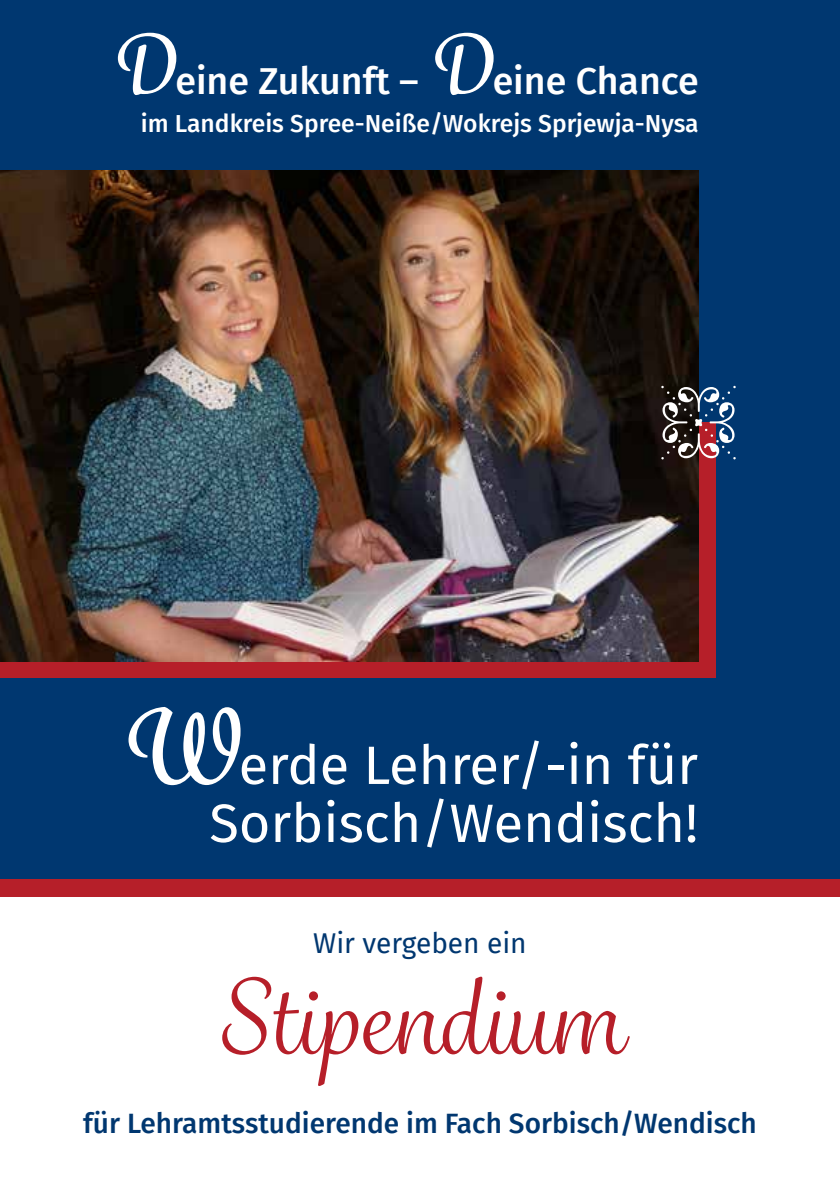
<style>
.page{position:relative;width:840px;height:1191px;background:#fff}
.page>*{position:absolute;margin:0;border:0;box-sizing:border-box;transform-origin:0 0}
.t1{font:100px "Grafolita Script";color:#b61f29}
.t2{font:54px/58px "Fira Sans";color:#fff;text-align:right}
.t3{font:500 37.6px "Fira Sans";color:#fff}
.t4{font:500 28px "Fira Sans";color:#003770}
.t5{font:28px "Fira Sans";color:#003770}
.t6{font:500 24.6px "Fira Sans";color:#fff}
.s1{font-family:"Grafolita Script";font-weight:700;font-size:80px}
.s2{font-family:"Grafolita Script";font-weight:700;font-size:100px}
</style>
<div class="page">
<div style="left:0;top:0;width:839px;height:896px;background:#003770"></div>
<div style="left:0;top:422px;width:714px;height:255px;background:#b61f29"></div>
<div style="left:0;top:879px;width:839px;height:17px;background:#b61f29"></div>
<img style="left:0;top:170px;width:697px;height:491px">
<svg style="left:661px;top:385px;width:55px;height:74px"></svg>
<h3 class="t3" style="left:111px;top:51px;width:589px"><span class="s1">D</span>eine Zukunft – <span class="s1">D</span>eine Chance</h3>
<p class="t6" style="left:141px;top:103px;width:559px">im Landkreis Spree-Neiße/Wokrejs Sprjewja-Nysa</p>
<h2 class="t2" style="left:120px;top:734px;width:579px"><span class="s2">W</span>erde Lehrer/-in für<br>Sorbisch/Wendisch!</h2>
<p class="t5" style="left:313px;top:922px;width:215px">Wir vergeben ein</p>
<h1 class="t1" style="left:218px;top:955px;width:405px">Stipendium</h1>
<p class="t4" style="left:83px;top:1100px;width:675px">für Lehramtsstudierende im Fach Sorbisch/Wendisch</p>
</div>
